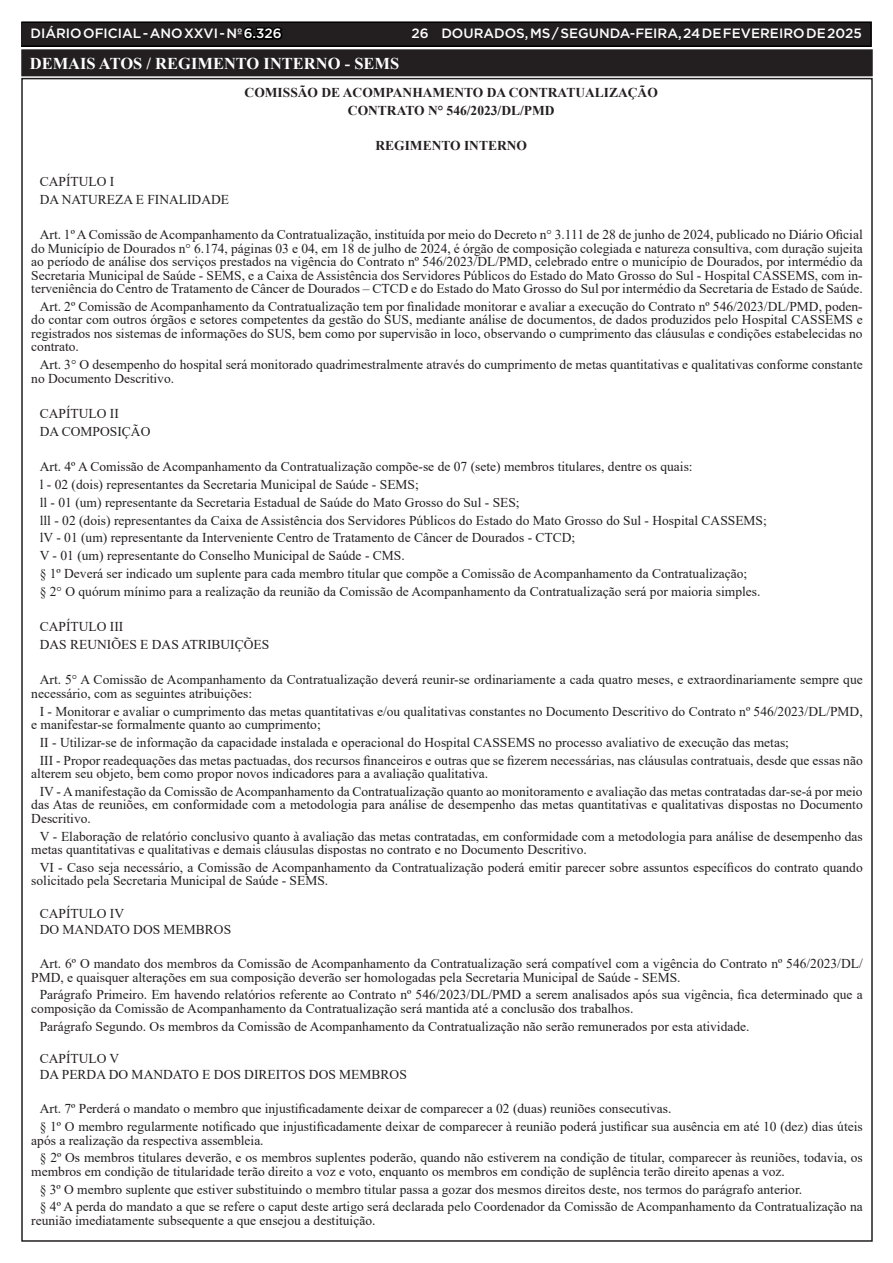
<style>
.page{position:relative;width:893px;height:1263px;background:#fff}
.page>*{position:absolute;margin:0;border:0;box-sizing:border-box;transform-origin:0 0}
.TEXTO{font:700 16.5px "Times New Roman";color:#fff}
.TEXTO-2{font:13.5px/13.5px "Times New Roman";color:#231f20}
.TEXTO-3{font:700 13.5px "Times New Roman";color:#231f20}
.t1{font:500 13.5px "Gotham";color:#fff}
.s1{color:#000}
</style>
<div class="page">
<div style="left:21px;top:22px;width:850px;height:24px;background:#231f20"></div>
<div style="left:21px;top:21px;width:851px;height:26px;border:2px solid #000"></div>
<div style="left:23px;top:51px;width:848px;height:23px;background:#231f20"></div>
<div style="left:21px;top:49px;width:852px;height:27px;border:4px solid #231f20"></div>
<p class="t1" style="left:31px;top:25px;width:253px">DIÁRIO OFICIAL - ANO XXVI - Nº <span class="s1">6.326</span></p>
<p class="t1" style="left:411px;top:25px;width:452px">26 DOURADOS, MS / SEGUNDA-FEIRA, 24 DE FEVEREIRO DE 2025</p>
<p class="TEXTO" style="left:30px;top:52px;width:371px">DEMAIS ATOS / REGIMENTO INTERNO - SEMS</p>
<p class="TEXTO-3" style="left:245px;top:83px;width:415px">COMISSÃO DE ACOMPANHAMENTO DA CONTRATUALIZAÇÃO</p>
<p class="TEXTO-3" style="left:348px;top:100px;width:208px">CONTRATO N° 546/2023/DL/PMD</p>
<p class="TEXTO-3" style="left:375px;top:136px;width:153px">REGIMENTO INTERNO</p>
<p class="TEXTO-2" style="left:40px;top:174px;width:76px">CAPÍTULO I</p>
<p class="TEXTO-2" style="left:40px;top:192px;width:191px">DA NATUREZA E FINALIDADE</p>
<p class="TEXTO-2" style="left:31px;top:227px;width:833px;text-align:justify;text-indent:9px">Art. 1º A Comissão de Acompanhamento da Contratualização, instituída por meio do Decreto n° 3.111 de 28 de junho de 2024, publicado no Diário Oficial do Município de Dourados n° 6.174, páginas 03 e 04, em 18 de julho de 2024, é órgão de composição colegiada e natureza consultiva, com duração sujeita ao período de análise dos serviços prestados na vigência do Contrato nº 546/2023/DL/PMD, celebrado entre o município de Dourados, por intermédio da Secretaria Municipal de Saúde - SEMS, e a Caixa de Assistência dos Servidores Públicos do Estado do Mato Grosso do Sul - Hospital CASSEMS, com in&shy;terveniência do Centro de Tratamento de Câncer de Dourados – CTCD e do Estado do Mato Grosso do Sul por intermédio da Secretaria de Estado de Saúde.</p>
<p class="TEXTO-2" style="left:31px;top:299px;width:833px;text-align:justify;text-indent:9px">Art. 2º Comissão de Acompanhamento da Contratualização tem por finalidade monitorar e avaliar a execução do Contrato nº 546/2023/DL/PMD, poden&shy;do contar com outros órgãos e setores competentes da gestão do SUS, mediante análise de documentos, de dados produzidos pelo Hospital CASSEMS e registrados nos sistemas de informações do SUS, bem como por supervisão in loco, observando o cumprimento das cláusulas e condições estabelecidas no contrato.</p>
<p class="TEXTO-2" style="left:31px;top:357px;width:833px;text-indent:9px">Art. 3° O desempenho do hospital será monitorado quadrimestralmente através do cumprimento de metas quantitativas e qualitativas conforme constante no Documento Descritivo.</p>
<p class="TEXTO-2" style="left:40px;top:406px;width:81px">CAPÍTULO II</p>
<p class="TEXTO-2" style="left:40px;top:424px;width:112px">DA COMPOSIÇÃO</p>
<p class="TEXTO-2" style="left:40px;top:460px;width:654px">Art. 4º A Comissão de Acompanhamento da Contratualização compõe-se de 07 (sete) membros titulares, dentre os quais:</p>
<p class="TEXTO-2" style="left:40px;top:477px;width:381px">l - 02 (dois) representantes da Secretaria Municipal de Saúde - SEMS;</p>
<p class="TEXTO-2" style="left:40px;top:495px;width:481px">ll - 01 (um) representante da Secretaria Estadual de Saúde do Mato Grosso do Sul - SES;</p>
<p class="TEXTO-2" style="left:40px;top:513px;width:729px">lll - 02 (dois) representantes da Caixa de Assistência dos Servidores Públicos do Estado do Mato Grosso do Sul - Hospital CASSEMS;</p>
<p class="TEXTO-2" style="left:40px;top:531px;width:537px">lV - 01 (um) representante da Interveniente Centro de Tratamento de Câncer de Dourados - CTCD;</p>
<p class="TEXTO-2" style="left:40px;top:548px;width:366px">V - 01 (um) representante do Conselho Municipal de Saúde - CMS.</p>
<p class="TEXTO-2" style="left:40px;top:566px;width:709px">§ 1º Deverá ser indicado um suplente para cada membro titular que compõe a Comissão de Acompanhamento da Contratualização;</p>
<p class="TEXTO-2" style="left:40px;top:584px;width:722px">§ 2° O quórum mínimo para a realização da reunião da Comissão de Acompanhamento da Contratualização será por maioria simples.</p>
<p class="TEXTO-2" style="left:40px;top:619px;width:85px">CAPÍTULO III</p>
<p class="TEXTO-2" style="left:40px;top:637px;width:231px">DAS REUNIÕES E DAS ATRIBUIÇÕES</p>
<p class="TEXTO-2" style="left:31px;top:673px;width:833px;text-indent:9px">Art. 5° A Comissão de Acompanhamento da Contratualização deverá reunir-se ordinariamente a cada quatro meses, e extraordinariamente sempre que necessário, com as seguintes atribuições:</p>
<p class="TEXTO-2" style="left:31px;top:704px;width:833px;text-indent:9px">I - Monitorar e avaliar o cumprimento das metas quantitativas e/ou qualitativas constantes no Documento Descritivo do Contrato nº 546/2023/DL/PMD, e manifestar-se formalmente quanto ao cumprimento;</p>
<p class="TEXTO-2" style="left:40px;top:735px;width:751px">II - Utilizar-se de informação da capacidade instalada e operacional do Hospital CASSEMS no processo avaliativo de execução das metas;</p>
<p class="TEXTO-2" style="left:31px;top:753px;width:833px;text-indent:9px">III - Propor readequações das metas pactuadas, dos recursos financeiros e outras que se fizerem necessárias, nas cláusulas contratuais, desde que essas não alterem seu objeto, bem como propor novos indicadores para a avaliação qualitativa.</p>
<p class="TEXTO-2" style="left:31px;top:784px;width:833px;text-align:justify;text-indent:9px">IV - A manifestação da Comissão de Acompanhamento da Contratualização quanto ao monitoramento e avaliação das metas contratadas dar-se-á por meio das Atas de reuniões, em conformidade com a metodologia para análise de desempenho das metas quantitativas e qualitativas dispostas no Documento Descritivo.</p>
<p class="TEXTO-2" style="left:31px;top:829px;width:833px;text-indent:9px">V - Elaboração de relatório conclusivo quanto à avaliação das metas contratadas, em conformidade com a metodologia para análise de desempenho das metas quantitativas e qualitativas e demais cláusulas dispostas no contrato e no Documento Descritivo.</p>
<p class="TEXTO-2" style="left:31px;top:860px;width:833px;text-indent:9px">VI - Caso seja necessário, a Comissão de Acompanhamento da Contratualização poderá emitir parecer sobre assuntos específicos do contrato quando solicitado pela Secretaria Municipal de Saúde - SEMS.</p>
<p class="TEXTO-2" style="left:40px;top:906px;width:86px">CAPÍTULO IV</p>
<p class="TEXTO-2" style="left:40px;top:922px;width:193px">DO MANDATO DOS MEMBROS</p>
<p class="TEXTO-2" style="left:31px;top:956px;width:833px;text-indent:9px">Art. 6º O mandato dos membros da Comissão de Acompanhamento da Contratualização será compatível com a vigência do Contrato nº 546/2023/DL/<br>PMD, e quaisquer alterações em sua composição deverão ser homologadas pela Secretaria Municipal de Saúde - SEMS.</p>
<p class="TEXTO-2" style="left:31px;top:988px;width:833px;text-indent:9px">Parágrafo Primeiro. Em havendo relatórios referente ao Contrato nº 546/2023/DL/PMD a serem analisados após sua vigência, fica determinado que a composição da Comissão de Acompanhamento da Contratualização será mantida até a conclusão dos trabalhos.</p>
<p class="TEXTO-2" style="left:40px;top:1019px;width:711px">Parágrafo Segundo. Os membros da Comissão de Acompanhamento da Contratualização não serão remunerados por esta atividade.</p>
<p class="TEXTO-2" style="left:40px;top:1051px;width:81px">CAPÍTULO V</p>
<p class="TEXTO-2" style="left:40px;top:1068px;width:369px">DA PERDA DO MANDATO E DOS DIREITOS DOS MEMBROS</p>
<p class="TEXTO-2" style="left:40px;top:1102px;width:633px">Art. 7º Perderá o mandato o membro que injustificadamente deixar de comparecer a 02 (duas) reuniões consecutivas.</p>
<p class="TEXTO-2" style="left:31px;top:1119px;width:833px;text-indent:9px">§ 1º O membro regularmente notificado que injustificadamente deixar de comparecer à reunião poderá justificar sua ausência em até 10 (dez) dias úteis após a realização da respectiva assembleia.</p>
<p class="TEXTO-2" style="left:31px;top:1151px;width:833px;text-indent:9px">§ 2º Os membros titulares deverão, e os membros suplentes poderão, quando não estiverem na condição de titular, comparecer às reuniões, todavia, os membros em condição de titularidade terão direito a voz e voto, enquanto os membros em condição de suplência terão direito apenas a voz.</p>
<p class="TEXTO-2" style="left:40px;top:1182px;width:764px">§ 3º O membro suplente que estiver substituindo o membro titular passa a gozar dos mesmos direitos deste, nos termos do parágrafo anterior.</p>
<p class="TEXTO-2" style="left:31px;top:1200px;width:833px;text-indent:9px">§ 4º A perda do mandato a que se refere o caput deste artigo será declarada pelo Coordenador da Comissão de Acompanhamento da Contratualização na reunião imediatamente subsequente a que ensejou a destituição.</p>
</div>
